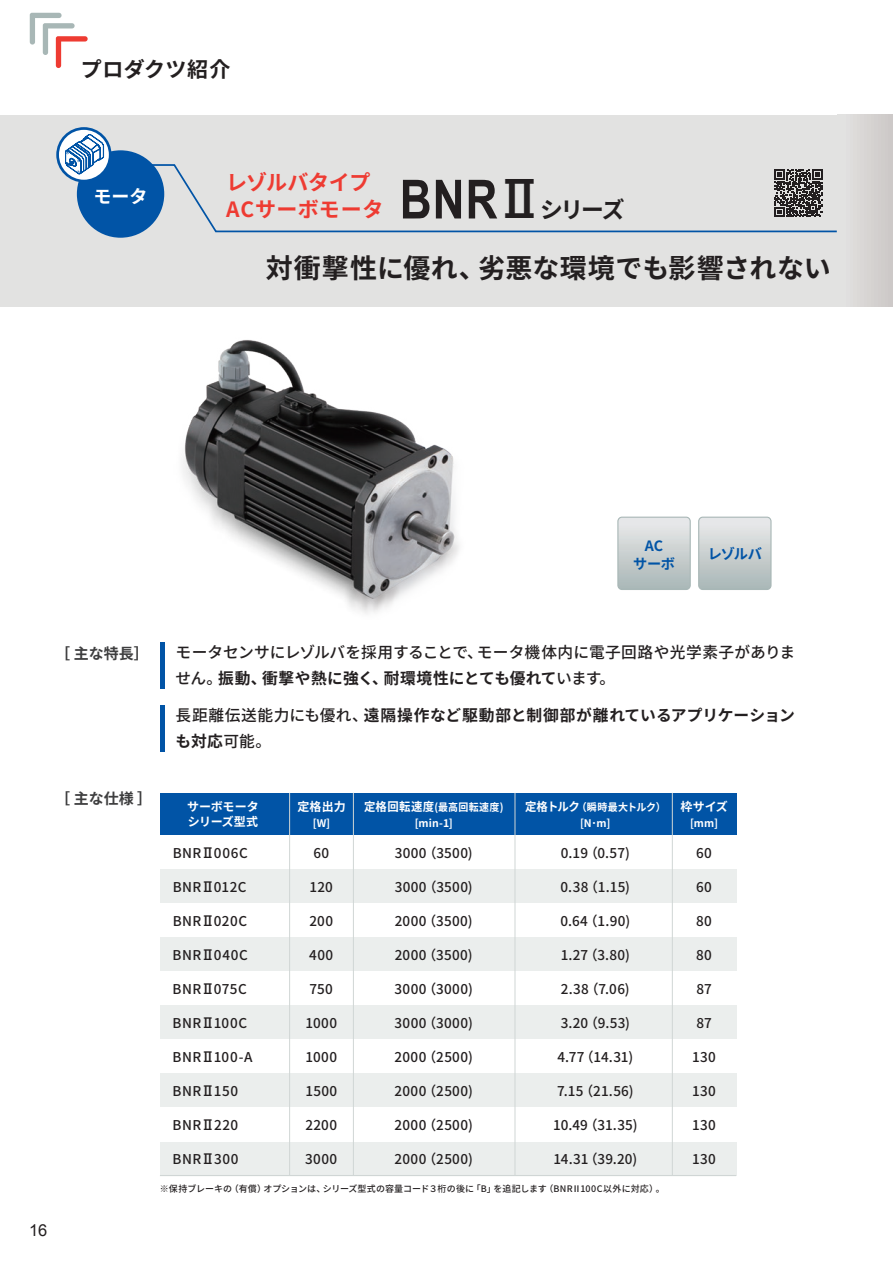
<style>
.page{position:relative;width:893px;height:1263px;background:#fff}
.page>*{position:absolute;margin:0;border:0;box-sizing:border-box;transform-origin:0 0}
.t1{font:700 27px "Toshiba Sans JP";letter-spacing:.01em;color:#231f20}
.t2{font:700 22.8px "Toshiba Sans JP";color:#231f20}
.t3{font:700 21px/27px "Toshiba Sans JP";letter-spacing:.005em;color:#ee3b32}
.t4{font:700 21px "Toshiba Sans JP";letter-spacing:.03em;color:#231f20}
.t5{font:700 18px "Toshiba Sans JP";color:#fff}
.t6{font:16.5px "Arial";color:#231f20}
.t7{font:500 15.75px/25.5px "Toshiba Sans JP";letter-spacing:.01em;color:#231f20}
.t8{font:700 15.75px/25.5px "Toshiba Sans JP";letter-spacing:.015em;color:#231f20}
.t9{font:700 15px "Toshiba Sans JP";color:#3e3e3f}
.t10{font:700 14.25px/18.5px "Toshiba Sans JP";letter-spacing:-.03em;color:#0154a6;text-align:center}
.t11{font:500 13.5px "Toshiba Sans JP";letter-spacing:.03em;color:#231f20}
.t12{font:700 12px/15px "Toshiba Sans JP";color:#fff}
.t13{font:700 10.5px/15.8px "Toshiba Sans JP";letter-spacing:.02em;color:#fff;text-align:center;scale:.95 1}
.t14{font:700 10.5px "Toshiba Sans JP";letter-spacing:.02em;color:#fff}
.t15{font:500 9px "Toshiba Sans JP";letter-spacing:.005em;color:#231f20}
.s1{font-family:"Arial Narrow";font-size:54px}
.s2{font-family:"Shin Go Pro";font-weight:500;font-size:49.5px}
.s3{font-weight:700}
.s4{font-weight:500}
.s5{font-family:"Shin Go Pro"}
.s6{font-size:12px}
</style>
<div class="page">
<svg style="left:30px;top:13px;width:58px;height:55px"></svg>
<div style="left:0;top:115px;width:893px;height:191px;background:#e2e2e1"></div>
<div style="left:838px;top:115px;width:55px;height:191px;background:linear-gradient(to right,#e4e4e3,#ccc8c6)"></div>
<img style="left:182px;top:340px;width:277px;height:274px">
<svg style="left:76px;top:164px;width:761px;height:69px"></svg>
<div style="left:77px;top:150px;width:87px;height:88px;background:#0154a6;border-radius:50%"></div>
<svg style="left:56px;top:127px;width:56px;height:55px"></svg>
<svg style="left:619px;top:519px;width:70px;height:69px;background:#cad0d0"></svg>
<div style="left:617px;top:517px;width:74px;height:73px;border:1px solid #a8b7b6;border-radius:4px"></div>
<svg style="left:700px;top:519px;width:70px;height:69px;background:#cad0d0"></svg>
<div style="left:698px;top:517px;width:74px;height:73px;border:1px solid #a8b7b6;border-radius:4px"></div>
<div style="left:160px;top:793px;width:576px;height:42px;background:#0154a6"></div>
<div style="left:160px;top:869px;width:576px;height:34px;background:#ebeeed"></div>
<div style="left:160px;top:937px;width:576px;height:34px;background:#ebeeed"></div>
<div style="left:160px;top:1005px;width:576px;height:34px;background:#ebeeed"></div>
<div style="left:160px;top:1073px;width:576px;height:34px;background:#ebeeed"></div>
<div style="left:160px;top:1141px;width:576px;height:34px;background:#ebeeed"></div>
<hr style="left:289px;top:793px;width:1px;height:382px;background:#d0d6d5">
<hr style="left:353px;top:793px;width:1px;height:382px;background:#d0d6d5">
<hr style="left:672px;top:793px;width:1px;height:382px;background:#d0d6d5">
<hr style="left:515px;top:793px;width:1px;height:382px;background:#d0d6d5">
<hr style="left:160px;top:1175px;width:576px;height:1px;background:#d0d6d5">
<hr style="left:160px;top:642px;width:4px;height:47px;background:#0154a6">
<hr style="left:160px;top:705px;width:4px;height:47px;background:#0154a6">
<div style="left:769px;top:163px;width:59px;height:60px;background:#e2e2e1"></div>
<svg style="left:775px;top:169px;width:47px;height:48px"></svg>
<h3 class="t4" style="left:81px;top:57px;width:151px">プロダクツ紹介</h3>
<h3 class="t5" style="left:94px;top:186px;width:56px">モータ</h3>
<h3 class="t3" style="left:226px;top:169px;width:159px">レゾルバタイプ<br>ACサーボモータ</h3>
<h2 class="t2" style="left:400px;top:197px;width:226px"><span class="s1">BNR</span><span class="s2">Ⅱ</span>シリーズ</h2>
<h1 class="t1" style="left:266px;top:252px;width:566px">対衝撃性に優れ、劣悪な環境でも影響されない</h1>
<p class="t10" style="left:633px;top:537px;width:44px">AC<br>サーボ</p>
<p class="t10" style="left:708px;top:545px;width:56px">レゾルバ</p>
<p class="t9" style="left:55px;top:645px;width:95px">［ 主な特長］</p>
<p class="t9" style="left:55px;top:790px;width:98px">［ 主な仕様 ］</p>
<p class="t6" style="left:29px;top:1220px;width:20px">16</p>
<p class="t7" style="left:176px;top:640px;width:621px">モータセンサにレゾルバを採用することで、モータ機体内に電子回路や光学素子がありません。<span class="s3">振動、衝撃や熱に強く、耐環境性にとても優れて</span>います。</p>
<p class="t8" style="left:176px;top:703px;width:621px"><span class="s4">長距離伝送能力にも優れ、</span>遠隔操作など駆動部と制御部が離れているアプリケーションも対応<span class="s4">可能。</span></p>
<p class="t12" style="left:187px;top:800px;width:73px">サーボモータシリーズ型式</p>
<p class="t12" style="left:297px;top:800px;width:50px">定格出力</p>
<p class="t14" style="left:313px;top:817px;width:19px">[W]</p>
<p class="t11" style="left:173px;top:845px;width:77px">BNR<span class="s5">Ⅱ</span>006C</p>
<p class="t11" style="left:173px;top:879px;width:75px">BNR<span class="s5">Ⅱ</span>012C</p>
<p class="t11" style="left:173px;top:913px;width:76px">BNR<span class="s5">Ⅱ</span>020C</p>
<p class="t11" style="left:173px;top:947px;width:77px">BNR<span class="s5">Ⅱ</span>040C</p>
<p class="t11" style="left:173px;top:981px;width:76px">BNR<span class="s5">Ⅱ</span>075C</p>
<p class="t11" style="left:173px;top:1015px;width:76px">BNR<span class="s5">Ⅱ</span>100C</p>
<p class="t11" style="left:173px;top:1049px;width:82px">BNR<span class="s5">Ⅱ</span>100-A</p>
<p class="t11" style="left:173px;top:1084px;width:67px">BNR<span class="s5">Ⅱ</span>150</p>
<p class="t11" style="left:173px;top:1118px;width:67px">BNR<span class="s5">Ⅱ</span>220</p>
<p class="t11" style="left:173px;top:1152px;width:67px">BNR<span class="s5">Ⅱ</span>300</p>
<p class="t11" style="left:313px;top:845px;width:17px">60</p>
<p class="t11" style="left:310px;top:879px;width:25px">120</p>
<p class="t11" style="left:309px;top:913px;width:25px">200</p>
<p class="t11" style="left:309px;top:947px;width:25px">400</p>
<p class="t11" style="left:310px;top:981px;width:25px">750</p>
<p class="t11" style="left:305px;top:1015px;width:33px">1000</p>
<p class="t11" style="left:305px;top:1049px;width:33px">1000</p>
<p class="t11" style="left:305px;top:1084px;width:33px">1500</p>
<p class="t11" style="left:305px;top:1118px;width:33px">2200</p>
<p class="t11" style="left:305px;top:1152px;width:33px">3000</p>
<p class="t13" style="left:364px;top:799px;width:148px"><span class="s6">定格回転速度</span>(最高回転速度) [min-1]</p>
<p class="t11" style="left:395px;top:845px;width:79px">3000（3500)</p>
<p class="t11" style="left:395px;top:879px;width:79px">3000（3500)</p>
<p class="t11" style="left:395px;top:913px;width:79px">2000（3500)</p>
<p class="t11" style="left:395px;top:947px;width:79px">2000（3500)</p>
<p class="t11" style="left:395px;top:981px;width:80px">3000（3000)</p>
<p class="t11" style="left:395px;top:1015px;width:80px">3000（3000)</p>
<p class="t11" style="left:395px;top:1049px;width:80px">2000（2500)</p>
<p class="t11" style="left:395px;top:1084px;width:80px">2000（2500)</p>
<p class="t11" style="left:395px;top:1118px;width:80px">2000（2500)</p>
<p class="t11" style="left:395px;top:1152px;width:80px">2000（2500)</p>
<p class="t13" style="left:525px;top:799px;width:150px"><span class="s6">定格トルク</span>（瞬時最大トルク）[N･m]</p>
<p class="t11" style="left:561px;top:845px;width:71px">0.19（0.57)</p>
<p class="t11" style="left:561px;top:879px;width:71px">0.38（1.15)</p>
<p class="t11" style="left:560px;top:913px;width:71px">0.64（1.90)</p>
<p class="t11" style="left:561px;top:947px;width:71px">1.27（3.80)</p>
<p class="t11" style="left:561px;top:981px;width:70px">2.38（7.06)</p>
<p class="t11" style="left:561px;top:1015px;width:71px">3.20（9.53)</p>
<p class="t11" style="left:557px;top:1049px;width:77px">4.77（14.31)</p>
<p class="t11" style="left:557px;top:1084px;width:78px">7.15（21.56)</p>
<p class="t11" style="left:553px;top:1118px;width:86px">10.49（31.35)</p>
<p class="t11" style="left:553px;top:1152px;width:85px">14.31（39.20)</p>
<p class="t15" style="left:160px;top:1184px;width:506px">※保持ブレーキの（有償）オプションは、シリーズ型式の容量コード３桁の後に「B」を追記します（BNRⅡ100C以外に対応）。</p>
<p class="t12" style="left:680px;top:800px;width:49px">枠サイズ</p>
<p class="t14" style="left:690px;top:817px;width:30px">[mm]</p>
<p class="t11" style="left:696px;top:845px;width:17px">60</p>
<p class="t11" style="left:696px;top:879px;width:17px">60</p>
<p class="t11" style="left:696px;top:913px;width:17px">80</p>
<p class="t11" style="left:696px;top:947px;width:17px">80</p>
<p class="t11" style="left:696px;top:981px;width:17px">87</p>
<p class="t11" style="left:696px;top:1015px;width:17px">87</p>
<p class="t11" style="left:692px;top:1049px;width:25px">130</p>
<p class="t11" style="left:692px;top:1084px;width:25px">130</p>
<p class="t11" style="left:692px;top:1118px;width:25px">130</p>
<p class="t11" style="left:692px;top:1152px;width:25px">130</p>
</div>
